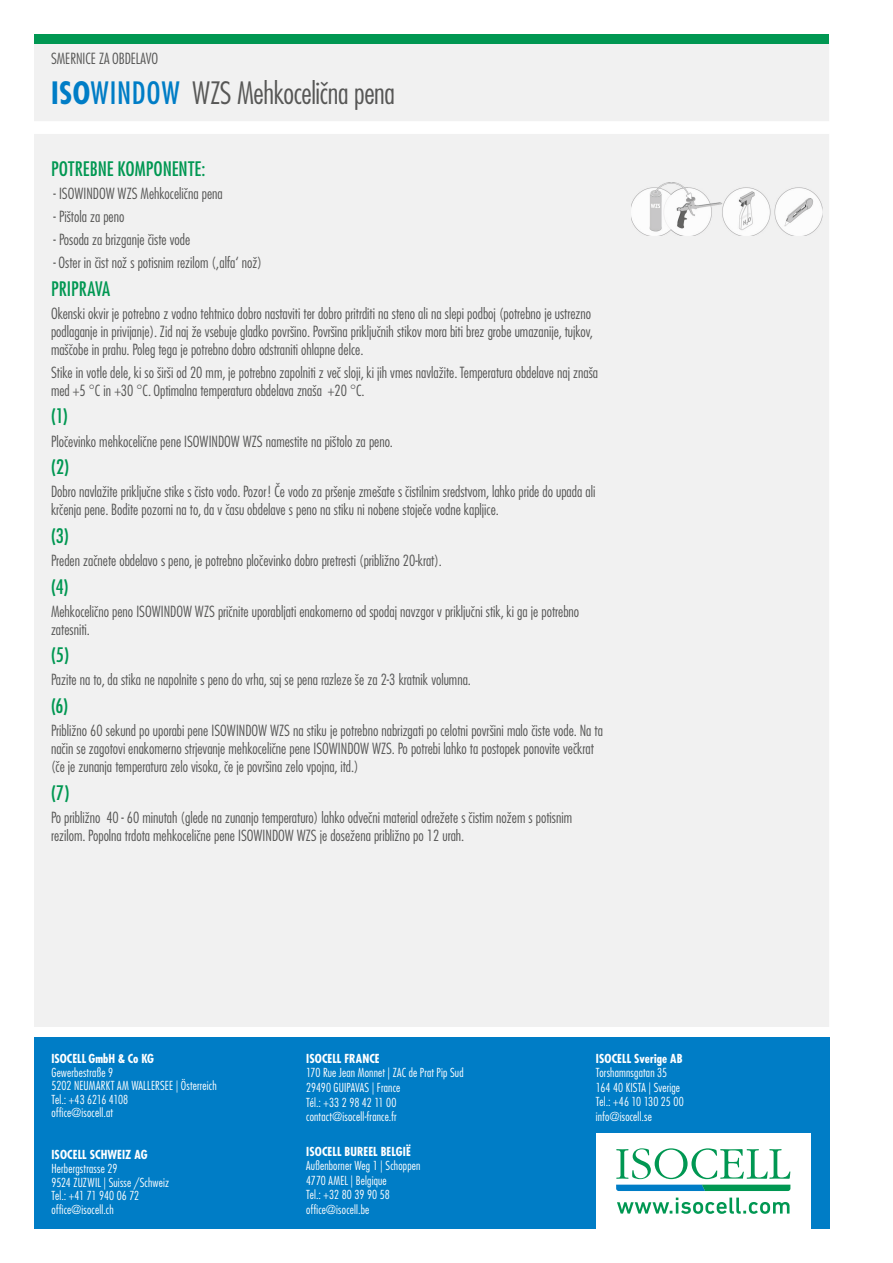
<style>
.page{position:relative;width:893px;height:1263px;background:#fff}
.page>*{position:absolute;margin:0;border:0;box-sizing:border-box;transform-origin:0 0}
.t1{font:300 condensed 30px "Futura LT Pro";letter-spacing:-.015em;color:#575756}
.t2{font:500 condensed 19.5px "Futura LT Pro";color:#009752}
.t3{font:300 condensed 15px/18px "Futura LT Pro";color:#575756}
.t4{font:300 condensed 12.15px/14.5px "Futura LT Pro";letter-spacing:.015em;color:#fff}
.t5{font:700 condensed 12.15px "Futura LT Pro";letter-spacing:.005em;color:#fff}
.s1{font-weight:700;color:#007dc6}
.s2{font-weight:500;color:#007dc6}
</style>
<div class="page">
<div style="left:34px;top:1038px;width:795px;height:191px;background:#007dc6"></div>
<div style="left:596px;top:1133px;width:215px;height:96px;background:#fff"></div>
<svg style="left:616px;top:1148px;width:174px;height:43px"></svg>
<svg style="left:617px;top:1197px;width:172px;height:17px"></svg>
<div style="left:34px;top:43px;width:795px;height:984px;background:#f1f1f1"></div>
<div style="left:34px;top:34px;width:589px;height:9px;background:#009752"></div>
<div style="left:623px;top:34px;width:206px;height:9px;background:#009752"></div>
<img style="left:631px;top:183px;width:191px;height:53px">
<p class="t3" style="left:51px;top:49px;width:109px">SMERNICE ZA OBDELAVO</p>
<h1 class="t1" style="left:51px;top:74px;width:346px"><span class="s1">ISO</span><span class="s2">WINDOW</span> WZS Mehkocelična pena</h1>
<h2 class="t2" style="left:51px;top:155px;width:156px">POTREBNE KOMPONENTE:</h2>
<p class="t3" style="left:54px;top:184px;width:171px">- ISOWINDOW WZS Mehkocelična pena</p>
<p class="t3" style="left:54px;top:207px;width:72px">- Pištola za peno</p>
<p class="t3" style="left:54px;top:230px;width:138px">- Posoda za brizganje čiste vode</p>
<p class="t3" style="left:54px;top:253px;width:210px">- Oster in čist nož s potisnim rezilom (‚alfa‘ nož)</p>
<h2 class="t2" style="left:51px;top:275px;width:61px">PRIPRAVA</h2>
<p class="t3" style="left:51px;top:304px;width:543px">Okenski okvir je potrebno z vodno tehtnico dobro nastaviti ter dobro pritrditi na steno ali na slepi podboj (potrebno je ustrezno podlaganje in privijanje). Zid naj že vsebuje gladko površino. Površina priključnih stikov mora biti brez grobe umazanije, tujkov, maščobe in prahu. Poleg tega je potrebno dobro odstraniti ohlapne delce.</p>
<p class="t3" style="left:51px;top:363px;width:549px">Stike in votle dele, ki so širši od 20 mm, je potrebno zapolniti z več sloji, ki jih vmes navlažite. Temperatura obdelave naj znaša med +5 °C in +30 °C. Optimalna temperatura obdelava znaša +20 °C.</p>
<h2 class="t2" style="left:51px;top:403px;width:18px">(1)</h2>
<p class="t3" style="left:51px;top:432px;width:343px">Pločevinko mehkocelične pene ISOWINDOW WZS namestite na pištolo za peno.</p>
<h2 class="t2" style="left:51px;top:453px;width:20px">(2)</h2>
<p class="t3" style="left:51px;top:483px;width:546px">Dobro navlažite priključne stike s čisto vodo. Pozor! Če vodo za pršenje zmešate s čistilnim sredstvom, lahko pride do upada ali krčenja pene. Bodite pozorni na to, da v času obdelave s peno na stiku ni nobene stoječe vodne kapljice.</p>
<h2 class="t2" style="left:51px;top:522px;width:19px">(3)</h2>
<p class="t3" style="left:51px;top:551px;width:392px">Preden začnete obdelavo s peno, je potrebno pločevinko dobro pretresti (približno 20-krat).</p>
<h2 class="t2" style="left:51px;top:573px;width:19px">(4)</h2>
<p class="t3" style="left:51px;top:602px;width:530px">Mehkocelično peno ISOWINDOW WZS pričnite uporabljati enakomerno od spodaj navzgor v priključni stik, ki ga je potrebno zatesniti.</p>
<h2 class="t2" style="left:51px;top:642px;width:20px">(5)</h2>
<p class="t3" style="left:51px;top:671px;width:421px">Pazite na to, da stika ne napolnite s peno do vrha, saj se pena razleze še za 2-3 kratnik volumna.</p>
<h2 class="t2" style="left:51px;top:692px;width:19px">(6)</h2>
<p class="t3" style="left:51px;top:721px;width:553px">Približno 60 sekund po uporabi pene ISOWINDOW WZS na stiku je potrebno nabrizgati po celotni površini malo čiste vode. Na ta način se zagotovi enakomerno strjevanje mehkocelične pene ISOWINDOW WZS. Po potrebi lahko ta postopek ponovite večkrat (če je zunanja temperatura zelo visoka, če je površina zelo vpojna, itd.)</p>
<h2 class="t2" style="left:51px;top:779px;width:20px">(7)</h2>
<p class="t3" style="left:51px;top:808px;width:523px">Po približno 40 - 60 minutah (glede na zunanjo temperaturo) lahko odvečni material odrežete s čistim nožem s potisnim rezilom. Popolna trdota mehkocelične pene ISOWINDOW WZS je dosežena približno po 12 urah.</p>
<p class="t5" style="left:52px;top:1050px;width:104px">ISOCELL GmbH &amp; Co KG</p>
<p class="t4" style="left:52px;top:1065px;width:167px;line-height:13.6px">Gewerbestraße 9<br>5202 NEUMARKT AM WALLERSEE | Österreich<br>Tel.: +43 6216 4108<br>office@isocell.at</p>
<p class="t5" style="left:52px;top:1147px;width:98px">ISOCELL SCHWEIZ AG</p>
<p class="t4" style="left:52px;top:1162px;width:119px;line-height:13.6px">Herbergstrasse 29<br>9524 ZUZWIL | Suisse /Schweiz<br>Tel.: +41 71 940 06 72 office@isocell.ch</p>
<p class="t5" style="left:306px;top:1050px;width:75px">ISOCELL FRANCE</p>
<p class="t4" style="left:306px;top:1065px;width:159px">170 Rue Jean Monnet | ZAC de Prat Pip Sud<br>29490 GUIPAVAS | France<br>Tél.: +33 2 98 42 11 00 contact@isocell-france.fr</p>
<p class="t5" style="left:306px;top:1143px;width:106px">ISOCELL BUREEL BELGIË</p>
<p class="t4" style="left:306px;top:1158px;width:116px">Außenborner Weg 1 | Schoppen<br>4770 AMEL | Belgique<br>Tel.: +32 80 39 90 58 office@isocell.be</p>
<p class="t5" style="left:596px;top:1050px;width:88px">ISOCELL Sverige AB</p>
<p class="t4" style="left:596px;top:1065px;width:89px">Torshamnsgatan 35<br>164 40 KISTA | Sverige<br>Tel.: +46 10 130 25 00 info@isocell.se</p>
</div>
